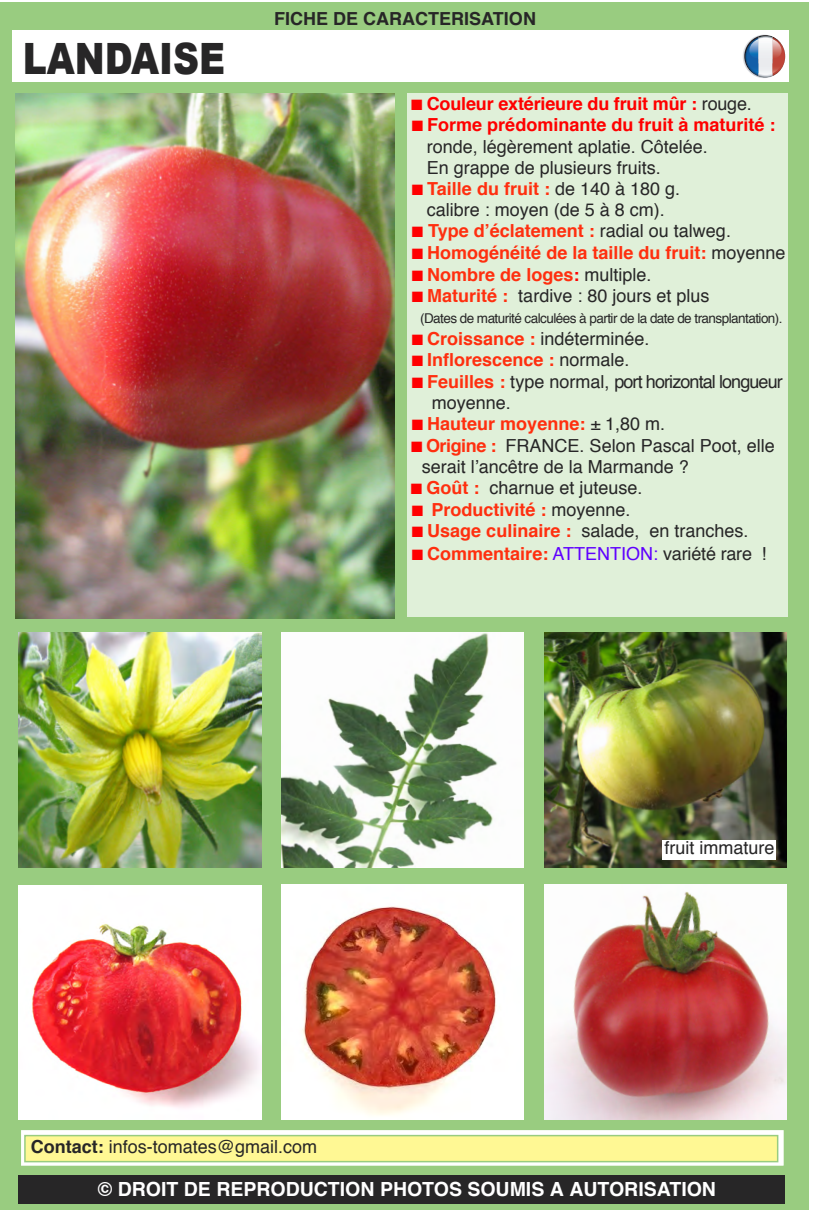
<style>
.page{position:relative;width:818px;height:1210px;background:#fff}
.page>*{position:absolute;margin:0;border:0;box-sizing:border-box;transform-origin:0 0}
.t1{font:900 43.2px "Arial";color:#272627;scale:.83 1}
.t2{font:700 19.5px "Helvetica";color:#fff}
.t3{font:18px/21.3px "Helvetica";color:#272627}
.t4{font:700 18px "Helvetica";color:#ff2f0f}
.t5{font:18px/21.6px "Helvetica";letter-spacing:-.05em;color:#272627}
.t6{font:700 18px "Helvetica";letter-spacing:-.01em;color:#f00}
.t7{font:700 18px "Helvetica";color:#272627}
.t8{font:13.5px "Helvetica";letter-spacing:-.04em;color:#272627}
.s1{font-weight:400;color:#272627}
.s2{color:#f00}
.s3{font-weight:700;color:#f00}
.s4{font-weight:700;color:#ff2f0f}
.s5{font-weight:400;color:#5f00ff}
.s6{font-weight:700}
</style>
<div class="page">
<div style="left:0;top:3px;width:808px;height:1207px;background:#99cc80"></div>
<div style="left:12px;top:31px;width:776px;height:51px;background:#fff"></div>
<div style="left:19px;top:1175px;width:766px;height:29px;background:#272627"></div>
<img style="left:16px;top:93px;width:378px;height:526px">
<img style="left:19px;top:632px;width:242px;height:235px">
<img style="left:281px;top:632px;width:243px;height:235px">
<img style="left:19px;top:885px;width:242px;height:235px">
<img style="left:281px;top:885px;width:243px;height:235px">
<img style="left:544px;top:632px;width:242px;height:235px">
<img style="left:544px;top:885px;width:242px;height:235px">
<svg style="left:742px;top:35px;width:43px;height:43px"></svg>
<svg style="left:744px;top:35px;width:41px;height:42px"></svg>
<svg style="left:23px;top:1132px;width:759px;height:32px;fill:#fff"></svg>
<div style="left:20px;top:1129px;width:765px;height:38px;border:2px solid #99cc80"></div>
<div style="left:26px;top:1136px;width:751px;height:25px;background:#fff894"></div>
<div style="left:24px;top:1135px;width:754px;height:27px;border:2px solid #99cc80"></div>
<div style="left:407px;top:93px;width:380px;height:524px;background:#e0f0d9"></div>
<div style="left:663px;top:840px;width:113px;height:20px;background:#fff"></div>
<h1 class="t1" style="left:23px;top:26px;width:245px">LANDAISE</h1>
<p class="t7" style="left:274px;top:11px;width:263px">FICHE DE CARACTERISATION</p>
<p class="t6" style="left:411px;top:96px;width:342px">■ Couleur extérieure du fruit mûr : <span class="s1">rouge.</span></p>
<p class="t3" style="left:427px;top:116px;width:350px;text-indent:-15px"><span class="s2">■</span> <span class="s3">Forme prédominante du fruit à maturité : </span>ronde, légèrement aplatie. Côtelée.<br>En grappe de plusieurs fruits.</p>
<p class="t3" style="left:412px;top:179px;width:270px;text-align:center"><span class="s2">■</span> <span class="s4">Taille du fruit :</span> de 140 à 180 g. calibre : moyen (de 5 à 8 cm).</p>
<p class="t4" style="left:412px;top:224px;width:321px"><span class="s2">■</span> Type d’éclatement : <span class="s1">radial ou talweg.</span></p>
<p class="t4" style="left:412px;top:245px;width:375px"><span class="s2">■</span> Homogénéité de la taille du fruit: <span class="s1">moyenne</span></p>
<p class="t4" style="left:412px;top:267px;width:241px"><span class="s2">■</span> Nombre de loges<span class="s2">:</span> <span class="s1">multiple.</span></p>
<p class="t3" style="left:412px;top:287px;width:299px"><span class="s2">■</span> <span class="s4">Maturité :</span> tardive : 80 jours et plus</p>
<p class="t8" style="left:420px;top:313px;width:364px">(Dates de maturité calculées à partir de la date de transplantation).</p>
<p class="t3" style="left:412px;top:329px;width:239px"><span class="s2">■</span> <span class="s4">Croissance :</span> indéterminée.</p>
<p class="t4" style="left:412px;top:352px;width:219px"><span class="s2">■</span> Inflorescence : <span class="s1">normale.</span></p>
<p class="t5" style="left:432px;top:372px;width:353px;text-indent:-20px"><span class="s2">■</span> <span class="s4">Feuilles :</span> type normal, port horizontal longueur moyenne.</p>
<p class="t4" style="left:412px;top:416px;width:255px"><span class="s2">■</span> Hauteur moyenne: <span class="s1">± 1,80 m.</span></p>
<p class="t3" style="left:422px;top:436px;width:354px;text-indent:-10px"><span class="s2">■</span> <span class="s4">Origine :</span> FRANCE. Selon Pascal Poot, elle serait l’ancêtre de la Marmande ?</p>
<p class="t3" style="left:411px;top:479px;width:233px"><span class="s2">■</span> <span class="s4">Goût :</span> charnue et juteuse.</p>
<p class="t4" style="left:412px;top:502px;width:220px"><span class="s2">■</span> Productivité : <span class="s1">moyenne.</span></p>
<p class="t3" style="left:412px;top:522px;width:338px"><span class="s2">■</span> <span class="s4">Usage culinaire :</span> salade, en tranches.</p>
<p class="t4" style="left:412px;top:546px;width:356px"><span class="s2">■</span> Commentaire: <span class="s5">ATTENTION:</span> <span class="s1">variété rare !</span></p>
<p class="t3" style="left:664px;top:838px;width:112px">fruit immature</p>
<p class="t3" style="left:31px;top:1137px;width:288px"><span class="s6">Contact:</span> infos-tomates@gmail.com</p>
<p class="t2" style="left:98px;top:1181px;width:619px">© DROIT DE REPRODUCTION PHOTOS SOUMIS A AUTORISATION</p>
</div>
